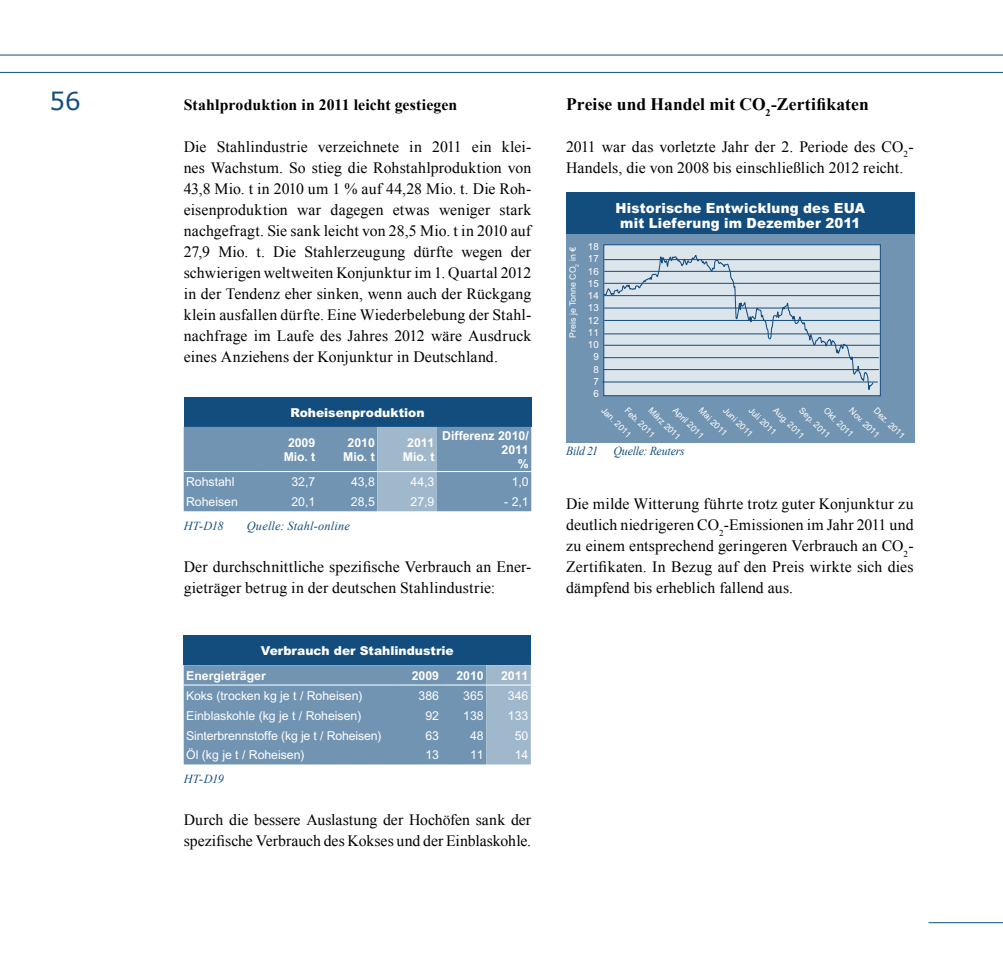
<style>
.page{position:relative;width:1003px;height:968px;background:#fff}
.page>*{position:absolute;margin:0;border:0;box-sizing:border-box;transform-origin:0 0}
.t1{font:24.5px "Verdana";color:#134d7e}
.t2{font:700 17.5px "Times New Roman";letter-spacing:.005em;color:#000}
.t3{font:15.75px/21px "Times New Roman";letter-spacing:.005em;color:#000}
.t4{font:700 15.75px "Times New Roman";letter-spacing:.005em;color:#000}
.t5{font:900 14px/15.8px "Arial";letter-spacing:.02em;color:#fff;text-align:center;scale:.95 1}
.t6{font:12.25px "Arial";color:#fff}
.t7{font:700 12.25px/14px "Arial";color:#fff;text-align:center}
.t8{font:900 12.25px "Arial";color:#fff}
.t9{font:italic 12.25px "Times New Roman";color:#134d7e}
.t10{font:italic 12.25px "Times New Roman";color:#134d7e;scale:.96 1}
.t11{font:9.8px/12.2px "Arial";color:#fff;text-align:center}
.t12{font:8.75px "Arial";color:#fff}
.s1{font-family:"Gill Sans"}
</style>
<div class="page">
<hr style="left:0;top:55px;width:1002px;height:1px;background:#134d7e">
<hr style="left:0;top:72px;width:1002px;height:1px;background:#134d7e">
<hr style="left:928px;top:922px;width:74px;height:1px;background:#134d7e">
<div style="left:184px;top:397px;width:347px;height:30px;background:#134d7e"></div>
<svg style="left:184px;top:427px;width:347px;height:84px;background:#799ab6"></svg>
<hr style="left:184px;top:471px;width:74px;height:1px;background:#fff">
<hr style="left:258px;top:471px;width:59px;height:1px;background:#fff">
<hr style="left:317px;top:471px;width:60px;height:1px;background:#fff">
<hr style="left:377px;top:471px;width:60px;height:1px;background:#fff">
<hr style="left:437px;top:471px;width:94px;height:1px;background:#fff">
<div style="left:184px;top:635px;width:346px;height:30px;background:#134d7e"></div>
<svg style="left:184px;top:665px;width:346px;height:99px;background:#7899b5"></svg>
<hr style="left:184px;top:684px;width:212px;height:1px;background:#fff">
<hr style="left:396px;top:684px;width:45px;height:1px;background:#fff">
<hr style="left:441px;top:684px;width:45px;height:1px;background:#fff">
<hr style="left:486px;top:684px;width:44px;height:1px;background:#fff">
<div style="left:566px;top:197px;width:348px;height:245px;background:#7194b2"></div>
<div style="left:566px;top:193px;width:348px;height:41px;background:#134d7e"></div>
<div style="left:603px;top:244px;width:277px;height:152px;background:#dce4ec;border:1px solid #134d7e"></div>
<hr style="left:604px;top:259px;width:275px;height:1px;background:#134d7e">
<hr style="left:604px;top:271px;width:275px;height:1px;background:#134d7e">
<hr style="left:604px;top:283px;width:275px;height:1px;background:#134d7e">
<hr style="left:604px;top:295px;width:275px;height:1px;background:#134d7e">
<hr style="left:604px;top:308px;width:275px;height:1px;background:#134d7e">
<hr style="left:604px;top:320px;width:275px;height:1px;background:#134d7e">
<hr style="left:604px;top:333px;width:275px;height:1px;background:#134d7e">
<hr style="left:604px;top:345px;width:275px;height:1px;background:#134d7e">
<hr style="left:603px;top:357px;width:275px;height:1px;background:#134d7e">
<hr style="left:603px;top:369px;width:275px;height:1px;background:#134d7e">
<hr style="left:602px;top:381px;width:275px;height:1px;background:#134d7e">
<svg style="left:604px;top:255px;width:269px;height:135px"></svg>
<h1 class="t1" style="left:49px;top:84px;width:33px">56</h1>
<p class="t4" style="left:184px;top:94px;width:275px">Stahlproduktion in 2011 leicht gestiegen</p>
<p class="t3" style="left:184px;top:136px;width:349px;text-align:justify">Die Stahlindustrie verzeichnete in 2011 ein klei&shy;nes Wachstum. So stieg die Rohstahlproduktion von 43,8 Mio. t in 2010 um 1 % auf 44,28 Mio. t. Die Roh&shy;eisenproduktion war dagegen etwas weniger stark nachgefragt. Sie sank leicht von 28,5 Mio. t in 2010 auf 27,9 Mio. t. Die Stahlerzeugung dürfte wegen der schwierigen weltweiten Konjunktur im 1. Quartal 2012 in der Tendenz eher sinken, wenn auch der Rückgang klein ausfallen dürfte. Eine Wiederbelebung der Stahl&shy;nachfrage im Laufe des Jahres 2012 wäre Ausdruck eines Anziehens der Konjunktur in Deutschland.</p>
<p class="t8" style="left:290px;top:405px;width:135px">Roheisenproduktion</p>
<p class="t7" style="left:283px;top:435px;width:33px">2009<br>Mio. t</p>
<p class="t7" style="left:343px;top:435px;width:33px">2010<br>Mio. t</p>
<p class="t7" style="left:402px;top:435px;width:33px">2011<br>Mio. t</p>
<p class="t7" style="left:442px;top:428px;width:88px;text-align:right">Differenz 2010/<br>2011<br>%</p>
<p class="t6" style="left:186px;top:475px;width:50px">Rohstahl</p>
<p class="t6" style="left:291px;top:475px;width:25px">32,7</p>
<p class="t6" style="left:351px;top:475px;width:25px">43,8</p>
<p class="t6" style="left:410px;top:475px;width:25px">44,3</p>
<p class="t6" style="left:511px;top:475px;width:19px">1,0</p>
<p class="t6" style="left:186px;top:495px;width:53px">Roheisen</p>
<p class="t6" style="left:291px;top:495px;width:25px">20,1</p>
<p class="t6" style="left:351px;top:495px;width:25px">28,5</p>
<p class="t6" style="left:410px;top:495px;width:25px">27,9</p>
<p class="t6" style="left:504px;top:495px;width:26px">- 2,1</p>
<p class="t9" style="left:184px;top:519px;width:42px">HT-D18</p>
<p class="t9" style="left:247px;top:519px;width:104px">Quelle: Stahl-online</p>
<p class="t3" style="left:184px;top:556px;width:349px">Der durchschnittliche spezifische Verbrauch an Ener&shy;gieträger betrug in der deutschen Stahlindustrie:</p>
<p class="t8" style="left:261px;top:643px;width:194px">Verbrauch der Stahlindustrie</p>
<p class="t7" style="left:186px;top:668px;width:81px">Energieträger</p>
<p class="t7" style="left:411px;top:668px;width:29px">2009</p>
<p class="t7" style="left:456px;top:668px;width:29px">2010</p>
<p class="t7" style="left:501px;top:668px;width:29px">2011</p>
<p class="t6" style="left:186px;top:688px;width:178px">Koks (trocken kg je t / Roheisen)</p>
<p class="t6" style="left:418px;top:688px;width:22px">386</p>
<p class="t6" style="left:463px;top:688px;width:22px">365</p>
<p class="t6" style="left:507px;top:688px;width:22px">346</p>
<p class="t6" style="left:186px;top:708px;width:177px">Einblaskohle (kg je t / Roheisen)</p>
<p class="t6" style="left:425px;top:708px;width:15px">92</p>
<p class="t6" style="left:463px;top:708px;width:22px">138</p>
<p class="t6" style="left:507px;top:708px;width:22px">133</p>
<p class="t6" style="left:186px;top:728px;width:197px">Sinterbrennstoffe (kg je t / Roheisen)</p>
<p class="t6" style="left:425px;top:728px;width:15px">63</p>
<p class="t6" style="left:470px;top:728px;width:15px">48</p>
<p class="t6" style="left:514px;top:728px;width:15px">50</p>
<p class="t6" style="left:186px;top:748px;width:120px">Öl (kg je t / Roheisen)</p>
<p class="t6" style="left:425px;top:748px;width:15px">13</p>
<p class="t6" style="left:470px;top:748px;width:15px">11</p>
<p class="t6" style="left:514px;top:748px;width:15px">14</p>
<p class="t9" style="left:184px;top:771px;width:41px">HT-D19</p>
<p class="t3" style="left:184px;top:808px;width:349px">Durch die bessere Auslastung der Hochöfen sank der spezifische Verbrauch des Kokses und der Einblaskohle.</p>
<p class="t2" style="left:566px;top:92px;width:304px">Preise und Handel mit CO<sub>2</sub>-Zertifikaten</p>
<p class="t3" style="left:566px;top:136px;width:349px">2011 war das vorletzte Jahr der 2. Periode des CO<sub>2</sub>-<br>Handels, die von 2008 bis einschließlich 2012 reicht.</p>
<p class="t5" style="left:615px;top:199px;width:264px">Historische Entwicklung des EUA mit Lieferung im Dezember 2011</p>
<p class="t12" style="left:567px;top:337px;width:92px;rotate:-90deg">Preis je Tonne CO<sub>2</sub> in <span class="s1">€</span></p>
<p class="t11" style="left:587px;top:240px;width:12px">18<br>17<br>16<br>15<br>14<br>13<br>12<br>11<br>10<br>9<br>8<br>7<br>6</p>
<p class="t12" style="left:677px;top:405px;width:41px;rotate:45deg">April 2011</p>
<p class="t12" style="left:778px;top:405px;width:41px;rotate:45deg">Aug. 2011</p>
<p class="t12" style="left:606px;top:405px;width:40px;rotate:45deg">Jan. 2011</p>
<p class="t10" style="left:566px;top:444px;width:125px">Bild 21 Quelle: Reuters</p>
<p class="t12" style="left:728px;top:405px;width:39px;rotate:45deg">Juni 2011</p>
<p class="t12" style="left:753px;top:405px;width:36px;rotate:45deg">Juli 2011</p>
<p class="t12" style="left:804px;top:405px;width:41px;rotate:45deg">Sep. 2011</p>
<p class="t12" style="left:828px;top:405px;width:39px;rotate:45deg">Okt. 2011</p>
<p class="t12" style="left:653px;top:405px;width:43px;rotate:45deg">März 2011</p>
<p class="t12" style="left:703px;top:405px;width:37px;rotate:45deg">Mai 2011</p>
<p class="t12" style="left:854px;top:405px;width:40px;rotate:45deg">Nov. 2011</p>
<p class="t12" style="left:629px;top:405px;width:40px;rotate:45deg">Feb. 2011</p>
<p class="t12" style="left:878px;top:405px;width:41px;rotate:45deg">Dez. 2011</p>
<p class="t3" style="left:566px;top:493px;width:349px;text-align:justify">Die milde Witterung führte trotz guter Konjunktur zu deutlich niedrigeren CO<sub>2</sub>-Emissionen im Jahr 2011 und zu einem entsprechend geringeren Verbrauch an CO<sub>2</sub>- Zertifikaten. In Bezug auf den Preis wirkte sich dies dämpfend bis erheblich fallend aus.</p>
</div>
